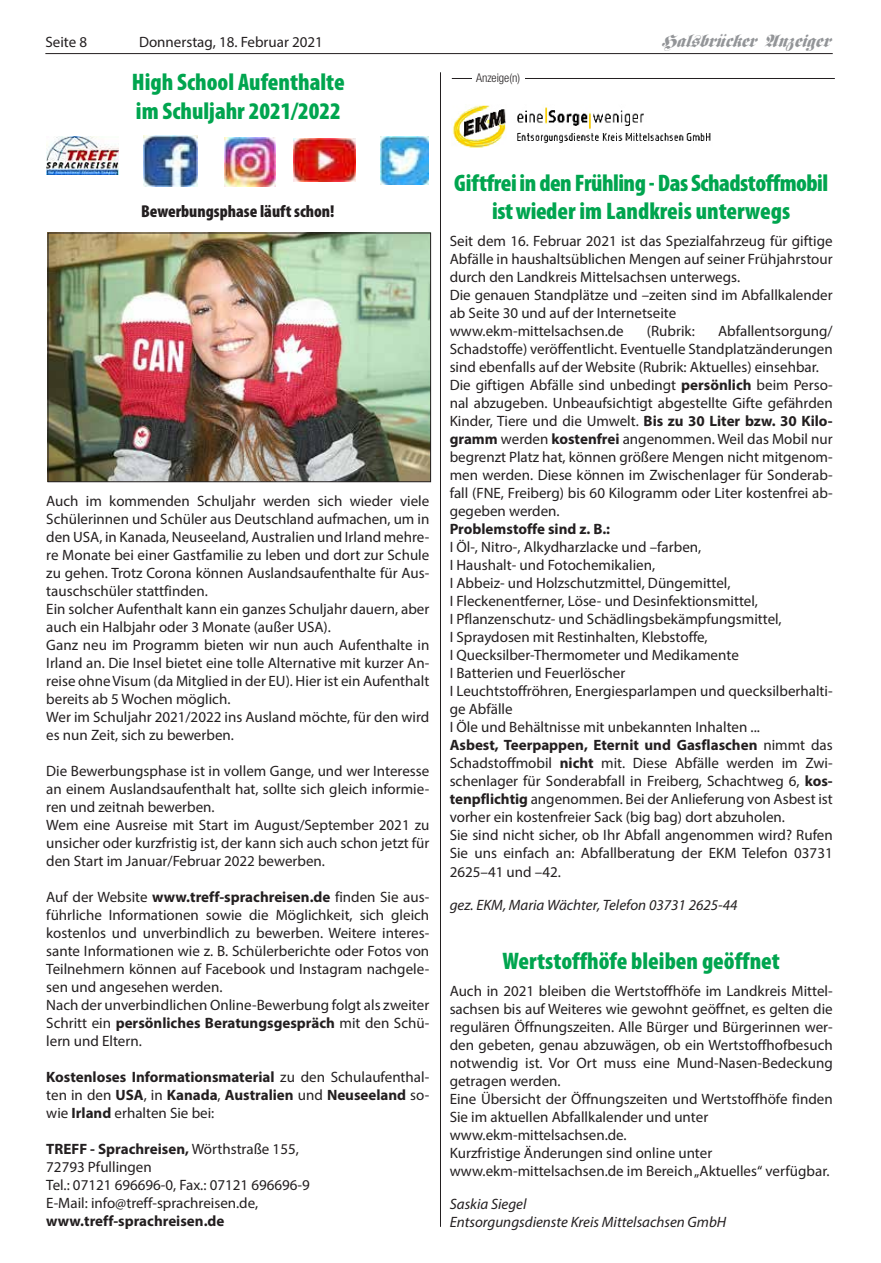
<style>
.page{position:relative;width:881px;height:1263px;background:#fff}
.page>*{position:absolute;margin:0;border:0;box-sizing:border-box;transform-origin:0 0}
.t1{font:900 condensed 24px/28.8px "Myriad Pro";letter-spacing:-.02em;color:#00a54f;text-align:center}
.t2{font:900 condensed 24px/28.8px "Myriad Pro";color:#00a54f}
.t3{font:18px "TT3 A15 OI00";letter-spacing:-.005em;color:#939598}
.t4{font:900 condensed 17.25px "Myriad Pro";color:#231f20}
.t5{font:15px/18px "Myriad Pro";color:#231f20}
.t6{font:700 15px/18px "Myriad Pro";color:#231f20;text-align:justify}
.t7{font:italic 15px/18px "Myriad Pro";color:#231f20}
.t8{font:13.5px "Helvetica";letter-spacing:-.005em;color:#231f20}
.t9{font:300 condensed 12px "Helvetica Neue LT";color:#231f20}
.s1{font-weight:700}
.s2{font-weight:400}
</style>
<div class="page">
<hr style="left:440px;top:72px;width:1px;height:1155px;background:#231f20">
<hr style="left:45px;top:53px;width:787px;height:1px;background:#231f20">
<img style="left:452px;top:105px;width:259px;height:42px">
<img style="left:50px;top:235px;width:378px;height:245px">
<div style="left:48px;top:233px;width:382px;height:249px;border:1px solid #231f20"></div>
<img style="left:143px;top:135px;width:54px;height:52px">
<img style="left:224px;top:137px;width:51px;height:50px">
<img style="left:294px;top:139px;width:61px;height:43px">
<img style="left:380px;top:136px;width:48px;height:48px">
<img style="left:47px;top:136px;width:72px;height:38px">
<hr style="left:451px;top:78px;width:383px;height:1px;background:#231f20">
<div style="left:471px;top:74px;width:53px;height:7px;background:#fff"></div>
<p class="t8" style="left:225px;top:35px;width:100px">13. August 2008</p>
<p class="t3" style="left:660px;top:35px;width:170px">Halsbrücker Anzeiger</p>
<p class="t5" style="left:45px;top:33px;width:43px">Seite 8</p>
<p class="t5" style="left:139px;top:33px;width:185px">Donnerstag, 18. Februar 2021</p>
<h1 class="t2" style="left:132px;top:67px;width:214px">High School Aufenthalte im Schuljahr 2021/2022</h1>
<p class="t9" style="left:476px;top:71px;width:45px">Anzeige(n)</p>
<p class="t4" style="left:141px;top:200px;width:195px">Bewerbungsphase läuft schon!</p>
<p class="t5" style="left:46px;top:492px;width:384px">Auch im kommenden Schuljahr werden sich wieder viele Schülerinnen und Schüler aus Deutschland aufmachen, um in den USA, in Kanada, Neuseeland, Australien und Irland mehre&shy;re Monate bei einer Gastfamilie zu leben und dort zur Schule zu gehen. Trotz Corona können Auslandsaufenthalte für Aus&shy;tauschschüler stattfinden.<br>Ein solcher Aufenthalt kann ein ganzes Schuljahr dauern, aber auch ein Halbjahr oder 3 Monate (außer USA).<br>Ganz neu im Programm bieten wir nun auch Aufenthalte in Irland an. Die Insel bietet eine tolle Alternative mit kurzer An&shy;reise ohne Visum (da Mitglied in der EU). Hier ist ein Aufenthalt bereits ab 5 Wochen möglich.<br>Wer im Schuljahr 2021/2022 ins Ausland möchte, für den wird es nun Zeit, sich zu bewerben.</p>
<p class="t5" style="left:46px;top:762px;width:384px">Die Bewerbungsphase ist in vollem Gange, und wer Interesse an einem Auslandsaufenthalt hat, sollte sich gleich informie&shy;ren und zeitnah bewerben.<br>Wem eine Ausreise mit Start im August/September 2021 zu unsicher oder kurzfristig ist, der kann sich auch schon jetzt für den Start im Januar/Februar 2022 bewerben.</p>
<p class="t5" style="left:46px;top:888px;width:384px">Auf der Website <span class="s1">www.treff-sprachreisen.de</span> finden Sie aus&shy;führliche Informationen sowie die Möglichkeit, sich gleich kostenlos und unverbindlich zu bewerben. Weitere interes&shy;sante Informationen wie z. B. Schülerberichte oder Fotos von Teilnehmern können auf Facebook und Instagram nachgele&shy;sen und angesehen werden.<br>Nach der unverbindlichen Online-Bewerbung folgt als zweiter Schritt ein <span class="s1">persönliches Beratungsgespräch</span> mit den Schü&shy;lern und Eltern.</p>
<p class="t6" style="left:46px;top:1068px;width:384px">Kostenloses Informationsmaterial <span class="s2">zu den Schulaufenthal&shy;ten in den</span> USA<span class="s2">, in</span> Kanada<span class="s2">,</span> Australien <span class="s2">und</span> Neuseeland <span class="s2">so&shy;wie</span> Irland <span class="s2">erhalten Sie bei:</span></p>
<p class="t5" style="left:46px;top:1140px;width:265px"><span class="s1">TREFF - Sprachreisen,</span> Wörthstraße 155, 72793 Pfullingen<br>Tel.: 07121 696696-0, Fax.: 07121 696696-9<br>E-Mail: info@treff-sprachreisen.de,</p>
<p class="t6" style="left:46px;top:1212px;width:180px">www.treff-sprachreisen.de</p>
<h1 class="t1" style="left:454px;top:167px;width:375px">Giftfrei in den Frühling - Das Schadstoffmobil ist wieder im Landkreis unterwegs</h1>
<p class="t5" style="left:449px;top:232px;width:384px">Seit dem 16. Februar 2021 ist das Spezialfahrzeug für giftige Abfälle in haushaltsüblichen Mengen auf seiner Frühjahrstour durch den Landkreis Mittelsachsen unterwegs.<br>Die genauen Standplätze und –zeiten sind im Abfallkalender ab Seite 30 und auf der Internetseite www.ekm-mittelsachsen.de</p>
<p class="t5" style="left:449px;top:322px;width:384px;text-indent:268px">Abfallentsorgung/ Schadstoffe) veröffentlicht. Eventuelle Standplatzänderungen sind ebenfalls auf der Website (Rubrik: Aktuelles) einsehbar.<br>Die giftigen Abfälle sind unbedingt <span class="s1">persönlich</span> beim Perso&shy;nal abzugeben. Unbeaufsichtigt abgestellte Gifte gefährden Kinder, Tiere und die Umwelt. <span class="s1">Bis zu 30 Liter bzw. 30 Kilo&shy;gramm</span> werden <span class="s1">kostenfrei</span> angenommen. Weil das Mobil nur begrenzt Platz hat, können größere Mengen nicht mitgenom&shy;men werden. Diese können im Zwischenlager für Sonderab&shy;fall (FNE, Freiberg) bis 60 Kilogramm oder Liter kostenfrei ab&shy;gegeben werden.</p>
<p class="t6" style="left:449px;top:520px;width:162px">Problemstoffe sind z. B.:</p>
<p class="t5" style="left:449px;top:538px;width:384px">I Öl-, Nitro-, Alkydharzlacke und –farben,<br>I Haushalt- und Fotochemikalien,<br>I Abbeiz- und Holzschutzmittel, Düngemittel,<br>I Fleckenentferner, Löse- und Desinfektionsmittel,<br>I Pflanzenschutz- und Schädlingsbekämpfungsmittel,<br>I Spraydosen mit Restinhalten, Klebstoffe,<br>I Quecksilber-Thermometer und Medikamente<br>I Batterien und Feuerlöscher<br>I Leuchtstoffröhren, Energiesparlampen und quecksilberhalti&shy;ge Abfälle<br>I Öle und Behältnisse mit unbekannten Inhalten ...<br><span class="s1">Asbest, Teerpappen, Eternit und Gasflaschen</span> nimmt das Schadstoffmobil <span class="s1">nicht</span> mit. Diese Abfälle werden im Zwi&shy;schenlager für Sonderabfall in Freiberg, Schachtweg 6, <span class="s1">kos&shy;tenpflichtig</span> angenommen. Bei der Anlieferung von Asbest ist vorher ein kostenfreier Sack (big bag) dort abzuholen.<br>Sie sind nicht sicher, ob Ihr Abfall angenommen wird? Rufen Sie uns einfach an: Abfallberatung der EKM Telefon 03731<br>2625–41 und –42.</p>
<p class="t7" style="left:449px;top:895px;width:289px">gez. EKM, Maria Wächter, Telefon 03731 2625-44</p>
<h1 class="t2" style="left:502px;top:946px;width:279px">Wertstoffhöfe bleiben geöffnet</h1>
<p class="t5" style="left:449px;top:981px;width:384px">Auch in 2021 bleiben die Wertstoffhöfe im Landkreis Mittel&shy;sachsen bis auf Weiteres wie gewohnt geöffnet, es gelten die regulären Öffnungszeiten. Alle Bürger und Bürgerinnen wer&shy;den gebeten, genau abzuwägen, ob ein Wertstoffhofbesuch notwendig ist. Vor Ort muss eine Mund-Nasen-Bedeckung getragen werden.<br>Eine Übersicht der Öffnungszeiten und Wertstoffhöfe finden Sie im aktuellen Abfallkalender und unter www.ekm-mittelsachsen.de.<br>Kurzfristige Änderungen sind online unter www.ekm-mittelsachsen.de im Bereich „Aktuelles“ verfügbar.</p>
<p class="t7" style="left:449px;top:1194px;width:278px">Saskia Siegel<br>Entsorgungsdienste Kreis Mittelsachsen GmbH</p>
<p class="t5" style="left:646px;top:322px;width:49px">(Rubrik:</p>
</div>
